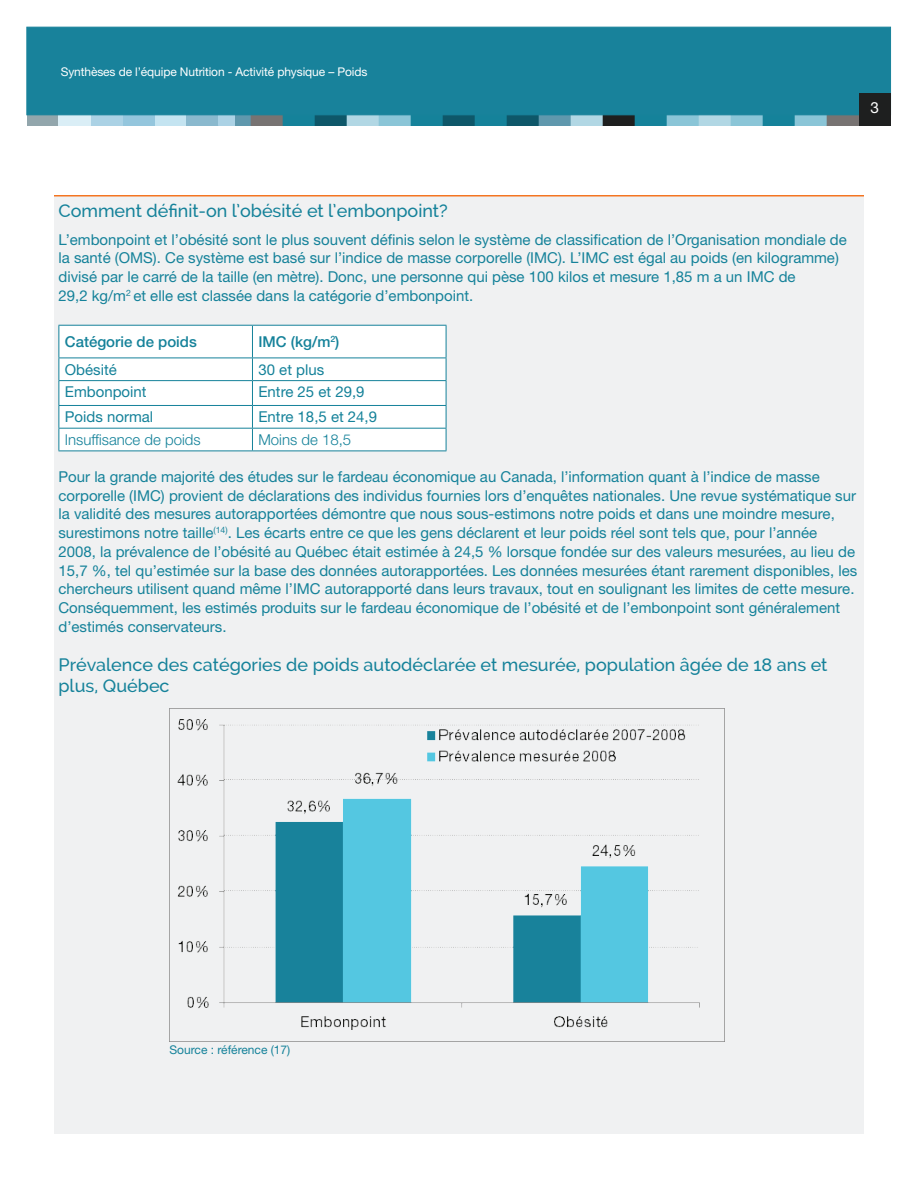
<style>
.page{position:relative;width:918px;height:1188px;background:#fff}
.page>*{position:absolute;margin:0;border:0;box-sizing:border-box;transform-origin:0 0}
.t1{font:500 18px/21px "Raleway";color:#15829a}
.t2{font:15.3px "Helvetica Neue LT Std";color:#fff}
.t3{font:15px/18.8px "Helvetica Neue LT Std";color:#15829a}
.t4{font:300 15px "Helvetica Neue LT Std";color:#15829a}
.t5{font:500 15px "Helvetica Neue LT Std";color:#15829a}
.t6{font:12px "Helvetica Neue LT Std";letter-spacing:-.01em;color:#fff}
.t7{font:12px "Helvetica Neue LT Std";color:#15829a}
</style>
<div class="page">
<div style="left:27px;top:110px;width:32px;height:16px;background:#92a6ac"></div>
<div style="left:59px;top:110px;width:32px;height:16px;background:#daeef6"></div>
<div style="left:91px;top:110px;width:32px;height:16px;background:#abd2e5"></div>
<div style="left:123px;top:110px;width:32px;height:16px;background:#94c6dd"></div>
<svg style="left:155px;top:115px;width:704px;height:11px;background:#5b97a8"></svg>
<div style="left:27px;top:27px;width:864px;height:88px;background:#18829b;border:1px solid #18829b"></div>
<div style="left:859px;top:94px;width:32px;height:32px;background:#1e1f1f"></div>
<div style="left:54px;top:196px;width:810px;height:938px;background:#f0f1f2"></div>
<div style="left:59px;top:326px;width:387px;height:125px;background:#fff"></div>
<hr style="left:58px;top:325px;width:194px;height:1px;background:#15829a">
<hr style="left:58px;top:326px;width:1px;height:32px;background:#15829a">
<hr style="left:252px;top:325px;width:194px;height:1px;background:#15829a">
<hr style="left:252px;top:326px;width:1px;height:32px;background:#15829a">
<hr style="left:446px;top:326px;width:1px;height:32px;background:#15829a">
<hr style="left:58px;top:358px;width:194px;height:1px;background:#15829a">
<hr style="left:252px;top:358px;width:194px;height:1px;background:#15829a">
<hr style="left:58px;top:380px;width:194px;height:1px;background:#15829a">
<hr style="left:252px;top:380px;width:194px;height:1px;background:#15829a">
<hr style="left:58px;top:405px;width:194px;height:1px;background:#15829a">
<hr style="left:252px;top:405px;width:194px;height:1px;background:#15829a">
<hr style="left:58px;top:428px;width:194px;height:1px;background:#15829a">
<svg style="left:58px;top:358px;width:1px;height:93px"></svg>
<hr style="left:252px;top:428px;width:194px;height:1px;background:#15829a">
<svg style="left:252px;top:358px;width:1px;height:93px"></svg>
<svg style="left:446px;top:358px;width:1px;height:93px"></svg>
<hr style="left:58px;top:451px;width:194px;height:1px;background:#15829a">
<hr style="left:252px;top:451px;width:194px;height:1px;background:#15829a">
<hr style="left:54px;top:195px;width:810px;height:1px;background:#f47521">
<img style="left:169px;top:708px;width:556px;height:334px">
<p class="t6" style="left:61px;top:65px;width:308px">Synthèses de l’équipe Nutrition - Activité physique – Poids</p>
<p class="t2" style="left:871px;top:99px;width:10px">3</p>
<p class="t1" style="left:58px;top:200px;width:391px">Comment définit-on l’obésité et l’embonpoint?</p>
<p class="t3" style="left:58px;top:230px;width:790px">L’embonpoint et l’obésité sont le plus souvent définis selon le système de classification de l’Organisation mondiale de la santé (OMS). Ce système est basé sur l’indice de masse corporelle (IMC). L’IMC est égal au poids (en kilogramme) divisé par le carré de la taille (en mètre). Donc, une personne qui pèse 100 kilos et mesure 1,85 m a un IMC de<br>29,2 kg/m<sup>2</sup> et elle est classée dans la catégorie d’embonpoint.</p>
<p class="t5" style="left:65px;top:333px;width:133px">Catégorie de poids</p>
<p class="t5" style="left:258px;top:333px;width:82px">IMC (kg/m<sup>2</sup>)</p>
<p class="t3" style="left:65px;top:360px;width:53px">Obésité</p>
<p class="t3" style="left:258px;top:360px;width:67px">30 et plus</p>
<p class="t3" style="left:65px;top:382px;width:83px">Embonpoint</p>
<p class="t3" style="left:258px;top:382px;width:108px">Entre 25 et 29,9</p>
<p class="t3" style="left:65px;top:407px;width:90px">Poids normal</p>
<p class="t3" style="left:258px;top:407px;width:120px">Entre 18,5 et 24,9</p>
<p class="t4" style="left:65px;top:430px;width:137px">Insuffisance de poids</p>
<p class="t4" style="left:258px;top:430px;width:94px">Moins de 18,5</p>
<p class="t3" style="left:58px;top:467px;width:800px">Pour la grande majorité des études sur le fardeau économique au Canada, l’information quant à l’indice de masse corporelle (IMC) provient de déclarations des individus fournies lors d’enquêtes nationales. Une revue systématique sur la validité des mesures autorapportées démontre que nous sous-estimons notre poids et dans une moindre mesure, surestimons notre taille<sup>(14)</sup>. Les écarts entre ce que les gens déclarent et leur poids réel sont tels que, pour l’année 2008, la prévalence de l’obésité au Québec était estimée à 24,5 % lorsque fondée sur des valeurs mesurées, au lieu de 15,7 %, tel qu’estimée sur la base des données autorapportées. Les données mesurées étant rarement disponibles, les chercheurs utilisent quand même l’IMC autorapporté dans leurs travaux, tout en soulignant les limites de cette mesure.<br>Conséquemment, les estimés produits sur le fardeau économique de l’obésité et de l’embonpoint sont généralement d’estimés conservateurs.</p>
<p class="t1" style="left:58px;top:654px;width:771px">Prévalence des catégories de poids autodéclarée et mesurée, population âgée de 18 ans et plus, Québec</p>
<p class="t7" style="left:170px;top:1042px;width:122px">Source : référence (17)</p>
</div>
